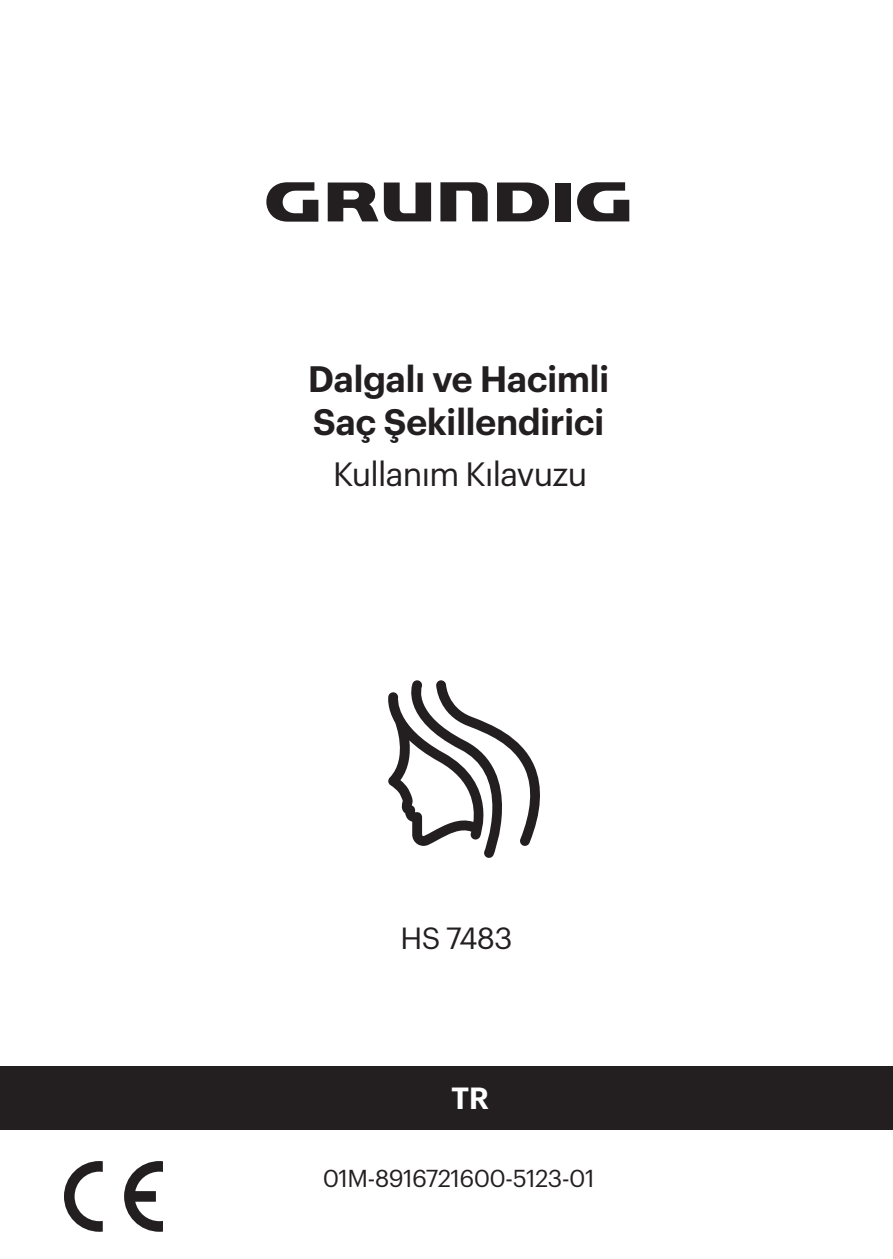
<style>
.page{position:relative;width:893px;height:1259px;background:#fff}
.page>*{position:absolute;margin:0;border:0;box-sizing:border-box;transform-origin:0 0}
.Urun_Adi{font:600 36px "Grundig Basics";color:#231f20}
.User_Manual{font:33px "Grundig Basics";color:#231f20}
.Model_No{font:30px "Grundig Basics";color:#231f20}
.Dil_kodlari{font:600 30px "Grundig Basics";color:#fff}
.Kilavuz_takip_kodu{font:24px "Grundig Basics";color:#231f20}
</style>
<div class="page">
<div style="left:0;top:1066px;width:893px;height:63px;background:#231f20"></div>
<svg style="left:64px;top:1161px;width:39px;height:70px"></svg>
<svg style="left:124px;top:1161px;width:39px;height:70px"></svg>
<svg style="left:440px;top:182px;width:48px;height:39px"></svg>
<svg style="left:266px;top:182px;width:52px;height:40px"></svg>
<div style="left:555px;top:183px;width:16px;height:38px;background:#231f20"></div>
<svg style="left:570px;top:182px;width:59px;height:40px"></svg>
<svg style="left:328px;top:182px;width:103px;height:39px"></svg>
<svg style="left:497px;top:182px;width:52px;height:39px"></svg>
<svg style="left:388px;top:680px;width:152px;height:178px"></svg>
<p class="Urun_Adi" style="left:308px;top:351px;width:303px">Dalgalı ve Hacimli</p>
<p class="Urun_Adi" style="left:313px;top:394px;width:292px">Saç Şekillendirici</p>
<p class="User_Manual" style="left:333px;top:449px;width:255px">Kullanım Kılavuzu</p>
<p class="Model_No" style="left:401px;top:915px;width:113px">HS 7483</p>
<p class="Dil_kodlari" style="left:452px;top:1075px;width:39px">TR</p>
<p class="Kilavuz_takip_kodu" style="left:323px;top:1160px;width:273px">01M-8916721600-5123-01</p>
</div>
